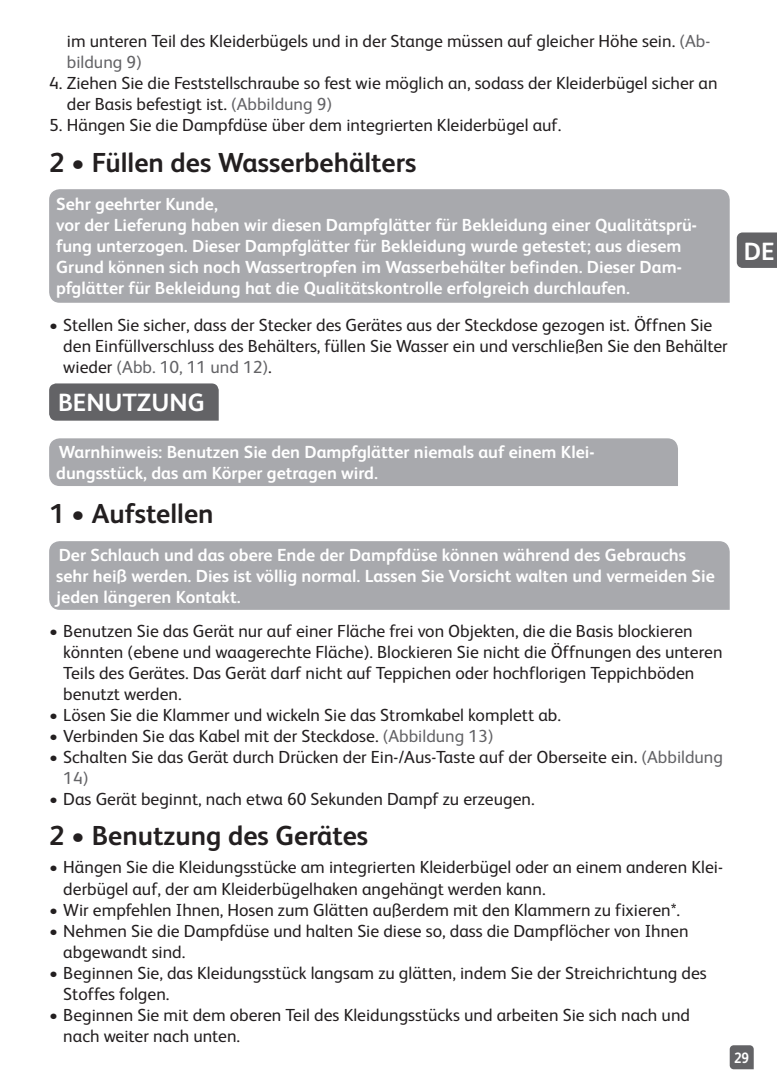
<style>
.page{position:relative;width:777px;height:1090px;background:#fff}
.page>*{position:absolute;margin:0;border:0;box-sizing:border-box;transform-origin:0 0}
.t1{font:700 27.5px "FS Albert";color:#231f20}
.t2{font:700 25px "FS Albert";color:#fff}
.t3{font:17.5px/21px "FS Albert";color:#231f20}
.t4{font:700 17.5px/21px "FS Albert";color:#fff}
.t5{font:700 15px "FS Albert";color:#fff;scale:.9 1}
.s1{color:#636366}
</style>
<div class="page">
<svg style="left:729px;top:1045px;width:24px;height:24px"></svg>
<svg style="left:737px;top:232px;width:40px;height:36px"></svg>
<div style="left:49px;top:189px;width:680px;height:114px;background:#a8a9ad"></div>
<div style="left:49px;top:383px;width:170px;height:38px;background:#636366"></div>
<div style="left:49px;top:438px;width:629px;height:48px;background:#a8a9ad"></div>
<div style="left:49px;top:541px;width:680px;height:69px;background:#a8a9ad"></div>
<p class="t3" style="left:67px;top:31px;width:645px">im unteren Teil des Kleiderbügels und in der Stange müssen auf gleicher Höhe sein. <span class="s1">(Ab&shy;bildung 9)</span></p>
<p class="t3" style="left:67px;top:73px;width:652px;text-indent:-18px">4. Ziehen Sie die Feststellschraube so fest wie möglich an, sodass der Kleiderbügel sicher an der Basis befestigt ist. <span class="s1">(Abbildung 9)</span></p>
<p class="t3" style="left:49px;top:115px;width:514px">5. Hängen Sie die Dampfdüse über dem integrierten Kleiderbügel auf.</p>
<h1 class="t1" style="left:49px;top:146px;width:369px">2 • Füllen des Wasserbehälters</h1>
<p class="t4" style="left:56px;top:194px;width:642px">Sehr geehrter Kunde,<br>vor der Lieferung haben wir diesen Dampfglätter für Bekleidung einer Qualitätsprü&shy;fung unterzogen. Dieser Dampfglätter für Bekleidung wurde getestet; aus diesem Grund können sich noch Wassertropfen im Wasserbehälter befinden. Dieser Dam&shy;pfglätter für Bekleidung hat die Qualitätskontrolle erfolgreich durchlaufen.</p>
<p class="t3" style="left:63px;top:314px;width:666px;text-indent:-14px">• Stellen Sie sicher, dass der Stecker des Gerätes aus der Steckdose gezogen ist. Öffnen Sie den Einfüllverschluss des Behälters, füllen Sie Wasser ein und verschließen Sie den Behälter wieder <span class="s1">(Abb. 10, 11 und 12)</span>.</p>
<h2 class="t2" style="left:58px;top:388px;width:148px">BENUTZUNG</h2>
<p class="t4" style="left:56px;top:441px;width:540px">Warnhinweis: Benutzen Sie den Dampfglätter niemals auf einem Klei&shy;dungsstück, das am Körper getragen wird.</p>
<h1 class="t1" style="left:49px;top:498px;width:166px">1 • Aufstellen</h1>
<p class="t4" style="left:56px;top:544px;width:660px">Der Schlauch und das obere Ende der Dampfdüse können während des Gebrauchs sehr heiß werden. Dies ist völlig normal. Lassen Sie Vorsicht walten und vermeiden Sie jeden längeren Kontakt.</p>
<p class="t3" style="left:63px;top:621px;width:661px;text-indent:-14px">• Benutzen Sie das Gerät nur auf einer Fläche frei von Objekten, die die Basis blockieren könnten (ebene und waagerechte Fläche). Blockieren Sie nicht die Öffnungen des unteren Teils des Gerätes. Das Gerät darf nicht auf Teppichen oder hochflorigen Teppichböden benutzt werden.</p>
<p class="t3" style="left:49px;top:705px;width:513px">• Lösen Sie die Klammer und wickeln Sie das Stromkabel komplett ab.</p>
<p class="t3" style="left:49px;top:726px;width:446px">• Verbinden Sie das Kabel mit der Steckdose. <span class="s1">(Abbildung 13)</span></p>
<p class="t3" style="left:63px;top:747px;width:661px;text-indent:-14px">• Schalten Sie das Gerät durch Drücken der Ein-/Aus-Taste auf der Oberseite ein. <span class="s1">(Abbildung<br>14)</span></p>
<p class="t3" style="left:49px;top:789px;width:487px">• Das Gerät beginnt, nach etwa 60 Sekunden Dampf zu erzeugen.</p>
<h1 class="t1" style="left:49px;top:820px;width:320px">2 • Benutzung des Gerätes</h1>
<p class="t3" style="left:63px;top:857px;width:661px;text-indent:-14px">• Hängen Sie die Kleidungsstücke am integrierten Kleiderbügel oder an einem anderen Klei&shy;derbügel auf, der am Kleiderbügelhaken angehängt werden kann.</p>
<p class="t3" style="left:49px;top:899px;width:632px">• Wir empfehlen Ihnen, Hosen zum Glätten außerdem mit den Klammern zu fixieren*.</p>
<p class="t3" style="left:63px;top:920px;width:627px;text-indent:-14px">• Nehmen Sie die Dampfdüse und halten Sie diese so, dass die Dampflöcher von Ihnen abgewandt sind.</p>
<p class="t3" style="left:63px;top:962px;width:645px;text-indent:-14px">• Beginnen Sie, das Kleidungsstück langsam zu glätten, indem Sie der Streichrichtung des<br>Stoffes folgen.</p>
<p class="t3" style="left:63px;top:1004px;width:628px;text-indent:-14px">• Beginnen Sie mit dem oberen Teil des Kleidungsstücks und arbeiten Sie sich nach und nach weiter nach unten.</p>
<h2 class="t2" style="left:744px;top:237px;width:32px">DE</h2>
<p class="t5" style="left:734px;top:1049px;width:18px">29</p>
</div>
